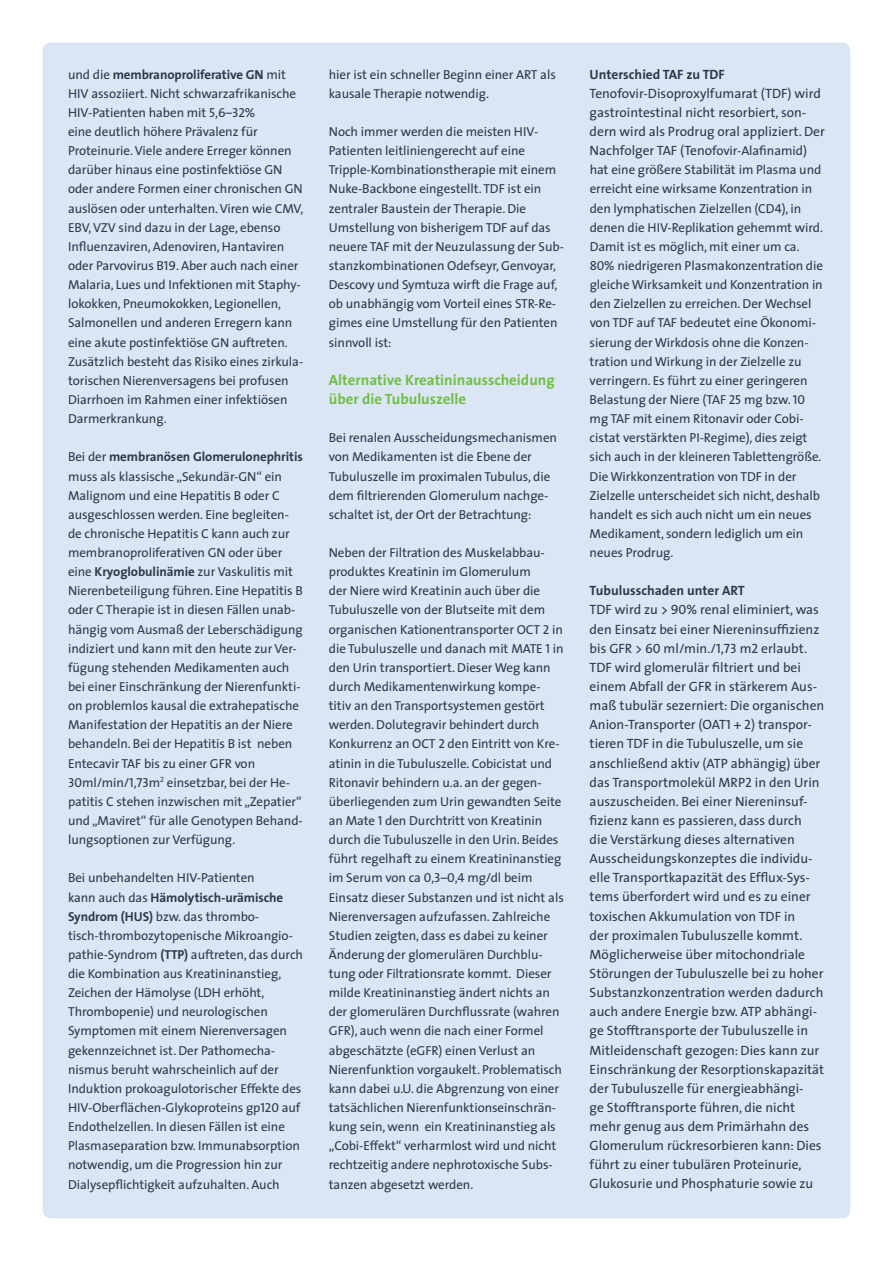
<style>
.page{position:relative;width:893px;height:1263px;background:#fff}
.page>*{position:absolute;margin:0;border:0;box-sizing:border-box;transform-origin:0 0}
.t1{font:700 15px/19.2px "The Sans";color:#71bf44}
.t2{font:13.5px/19.2px "The Sans";color:#2b3a46}
.t3{font:700 13.5px "The Sans";color:#2b3a46}
.t4{font:13.05px/19.2px "The Sans";letter-spacing:-.005em;color:#2b3a46}
.s1{font-weight:700}
.s2{font-family:"The Sans Caps"}
.s3{font-size:13.05px}
</style>
<div class="page">
<div style="left:43px;top:43px;width:807px;height:1175px;background:#dbe6f4;border-radius:9px"></div>
<p class="t4" style="left:68px;top:64px;width:237px">und die <span class="s1">membranoproliferative GN</span> mit HIV assoziiert. Nicht schwarzafrikanische HIV-Patienten haben mit <span class="s2">5</span>,<span class="s2">6</span>–<span class="s2">32</span>%<br>eine deutlich höhere Prävalenz für Proteinurie. Viele andere Erreger können darüber hinaus eine postinfektiöse GN oder andere Formen einer chronischen GN auslösen oder unterhalten. Viren wie CMV, EBV, VZV sind dazu in der Lage, ebenso Influenzaviren, Adenoviren, Hantaviren oder Parvovirus B<span class="s2">19</span>. Aber auch nach einer Malaria, Lues und Infektionen mit Staphy&shy;lokokken, Pneumokokken, Legionellen, Salmonellen und anderen Erregern kann eine akute postinfektiöse GN auftreten.<br>Zusätzlich besteht das Risiko eines zirkula&shy;torischen Nierenversagens bei profusen Diarrhoen im Rahmen einer infektiösen Darmerkrankung.</p>
<p class="t4" style="left:68px;top:447px;width:236px">Bei der <span class="s1">membranösen Glomerulonephritis </span>muss als klassische „Sekundär-GN“ ein Malignom und eine Hepatitis B oder C ausgeschlossen werden. Eine begleiten&shy;de chronische Hepatitis C kann auch zur membranoproliferativen GN oder über eine <span class="s1">Kryoglobulinämie</span> zur Vaskulitis mit Nierenbeteiligung führen. Eine Hepatitis B oder C Therapie ist in diesen Fällen unab&shy;hängig vom Ausmaß der Leberschädigung indiziert und kann mit den heute zur Ver&shy;fügung stehenden Medikamenten auch bei einer Einschränkung der Nierenfunkti&shy;on problemlos kausal die extrahepatische Manifestation der Hepatitis an der Niere behandeln. Bei der Hepatitis B ist neben Entecavir TAF bis zu einer GFR von <span class="s2">30</span>ml/min/<span class="s2">1</span>,<span class="s2">73</span>m<sup>2</sup> einsetzbar, bei der He&shy;patitis C stehen inzwischen mit „Zepatier“ und „Maviret“ für alle Genotypen Behand&shy;lungsoptionen zur Verfügung.</p>
<p class="t4" style="left:68px;top:868px;width:237px">Bei unbehandelten HIV-Patienten<br>kann auch das <span class="s1">Hämolytisch-urämische Syndrom (HUS)</span> bzw. das thrombo&shy;tisch-thrombozytopenische Mikroangio&shy;pathie-Syndrom <span class="s1">(TTP)</span> auftreten, das durch die Kombination aus Kreatininanstieg, Zeichen der Hämolyse (LDH erhöht, Thrombopenie) und neurologischen Symptomen mit einem Nierenversagen gekennzeichnet ist. Der Pathomecha&shy;nismus beruht wahrscheinlich auf der Induktion prokoagulotorischer Effekte des HIV-Oberflächen-Glykoproteins gp<span class="s2">120</span> auf Endothelzellen. In diesen Fällen ist eine Plasmaseparation bzw. Immunabsorption notwendig, um die Progression hin zur Dialysepflichtigkeit aufzuhalten. Auch</p>
<p class="t4" style="left:329px;top:64px;width:229px">hier ist ein schneller Beginn einer ART als kausale Therapie notwendig.</p>
<p class="t4" style="left:329px;top:122px;width:237px">Noch immer werden die meisten HIV-Patienten leitliniengerecht auf eine Tripple-Kombinationstherapie mit einem Nuke-Backbone eingestellt. TDF ist ein zentraler Baustein der Therapie. Die Umstellung von bisherigem TDF auf das neuere TAF mit der Neuzulassung der Sub&shy;stanzkombinationen Odefseyr, Genvoyar, Descovy und Symtuza wirft die Frage auf, ob unabhängig vom Vorteil eines STR-Re&shy;gimes eine Umstellung für den Patienten sinnvoll ist:</p>
<p class="t1" style="left:329px;top:370px;width:227px">Alternative Kreatininausscheidung über die Tubuluszelle</p>
<p class="t4" style="left:329px;top:428px;width:230px">Bei renalen Ausscheidungsmechanismen von Medikamenten ist die Ebene der Tubuluszelle im proximalen Tubulus, die dem filtrierenden Glomerulum nachge&shy;schaltet ist, der Ort der Betrachtung:</p>
<p class="t4" style="left:329px;top:543px;width:237px">Neben der Filtration des Muskelabbau&shy;produktes Kreatinin im Glomerulum<br>der Niere wird Kreatinin auch über die Tubuluszelle von der Blutseite mit dem organischen Kationentransporter OCT <span class="s2">2</span> in die Tubuluszelle und danach mit MATE <span class="s2">1</span> in den Urin transportiert. Dieser Weg kann durch Medikamentenwirkung kompe&shy;titiv an den Transportsystemen gestört werden. Dolutegravir behindert durch Konkurrenz an OCT <span class="s2">2</span> den Eintritt von Kre&shy;atinin in die Tubuluszelle. Cobicistat und Ritonavir behindern u.a. an der gegen&shy;überliegenden zum Urin gewandten Seite an Mate <span class="s2">1</span> den Durchtritt von Kreatinin durch die Tubuluszelle in den Urin. Beides führt regelhaft zu einem Kreatininanstieg im Serum von ca <span class="s2">0</span>,<span class="s2">3</span>–<span class="s2">0</span>,<span class="s2">4</span> mg/dl beim Einsatz dieser Substanzen und ist nicht als Nierenversagen aufzufassen. Zahlreiche Studien zeigten, dass es dabei zu keiner Änderung der glomerulären Durchblu&shy;tung oder Filtrationsrate kommt. Dieser milde Kreatininanstieg ändert nichts an der glomerulären Durchflussrate (wahren GFR), auch wenn die nach einer Formel abgeschätzte (eGFR) einen Verlust an Nierenfunktion vorgaukelt. Problematisch kann dabei u.U. die Abgrenzung von einer tatsächlichen Nierenfunktionseinschrän&shy;kung sein, wenn ein Kreatininanstieg als „Cobi-Effekt“ verharmlost wird und nicht rechtzeitig andere nephrotoxische Subs&shy;tanzen abgesetzt werden.</p>
<p class="t3" style="left:590px;top:63px;width:137px">Unterschied TAF zu TDF</p>
<p class="t2" style="left:590px;top:83px;width:237px">Tenofovir-Disoproxylfumarat (TDF) wird gastrointestinal nicht resorbiert, son&shy;dern wird als Prodrug oral appliziert. Der Nachfolger TAF (Teno<span class="s3">fovir-Alafinamid)</span></p>
<p class="t4" style="left:590px;top:160px;width:235px">hat eine größere Stabilität im Plasma und erreicht eine wirksame Konzentration in den lymphatischen Zielzellen (CD<span class="s2">4</span>), in denen die HIV-Replikation gehemmt wird.<br>Damit ist es möglich, mit einer um ca.<br><span class="s2">80</span>% niedrigeren Plasmakonzentration die gleiche Wirksamkeit und Konzentration in den Zielzellen zu erreichen. Der Wechsel von TDF auf TAF bedeutet eine Ökonomi&shy;sierung der Wirkdosis ohne die Konzen&shy;tration und Wirkung in der Zielzelle zu verringern. Es führt zu einer geringeren Belastung der Niere (TAF <span class="s2">25</span> mg bzw. <span class="s2">10 </span>mg TAF mit einem Ritonavir oder Cobi&shy;cistat verstärkten PI-Regime), dies zeigt sich auch in der kleineren Tablettengröße.<br>Die Wirkkonzentration von TDF in der Zielzelle unterscheidet sich nicht, deshalb handelt es sich auch nicht um ein neues Medikament, sondern lediglich um ein neues Prodrug.</p>
<p class="t2" style="left:590px;top:581px;width:236px"><span class="s1">Tubulusschaden unter ART<br></span>TDF wird zu &gt; <span class="s2">90</span>% renal eliminiert, was den Einsatz bei einer Niereninsuffizienz bis GFR &gt; <span class="s2">60</span> ml/min./<span class="s2">1</span>,<span class="s2">73</span> m<span class="s2">2</span> erlaubt.<br>TDF wird glomerulär filtriert und bei einem Abfall der GFR in stärkerem Aus&shy;maß tubulär sezerniert: Die organischen Anion-Transporter (OAT<span class="s2">1</span> + <span class="s2">2</span>) transpor&shy;tieren TDF in die Tubuluszelle, um sie anschließend aktiv (ATP abhängig) über das Transportmolekül MRP<span class="s2">2</span> in den Urin auszuscheiden. Bei einer Niereninsuf&shy;fizienz kann es passieren, dass durch<br>die Verstärkung dieses alternativen Ausscheidungskonzeptes die individu&shy;elle Transportkapazität des Efflux-Sys&shy;tems überfordert wird und es zu einer toxischen Akkumulation von TDF in<br>der proximalen Tubuluszelle kommt.<br>Möglicherweise über mitochondriale Störungen der Tubuluszelle bei zu hoher Substanzkonzentration werden dadurch auch andere Energie bzw. ATP abhängi&shy;ge Stofftransporte der Tubuluszelle in Mitleidenschaft gezogen: Dies kann zur Einschränkung der Resorptionskapazität der Tubuluszelle für energieabhängi-<br>ge Stofftransporte führen, die nicht mehr genug aus dem Primärhahn des Glomerulum rückresorbieren kann: Dies führt zu einer tubulären Proteinurie, Glukosurie und Phosphaturie sowie zu</p>
</div>
